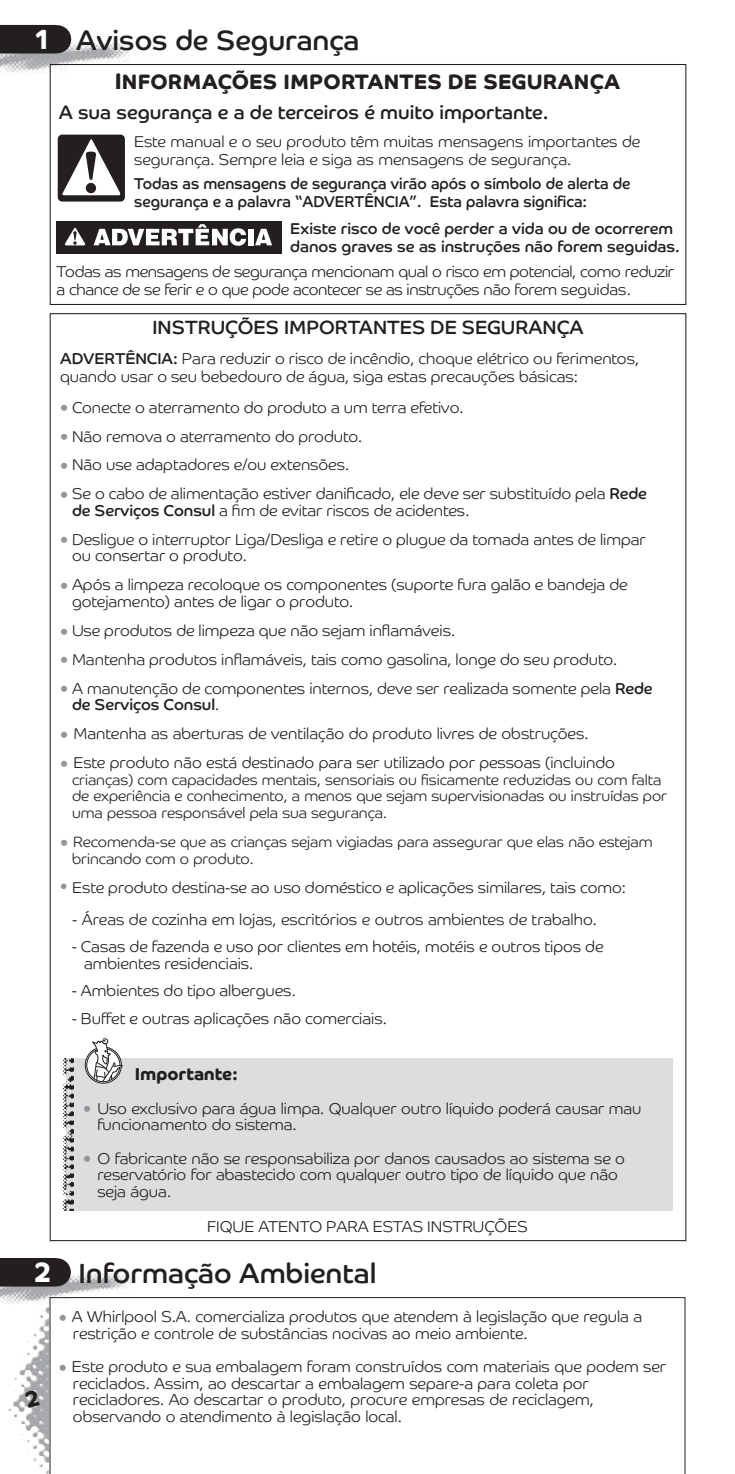
<style>
.page{position:relative;width:735px;height:1474px;background:#fff}
.page>*{position:absolute;margin:0;border:0;box-sizing:border-box;transform-origin:0 0}
.t1{font:28px "Consul Co Headline";color:#231f20}
.t2{font:700 21px "Consul Co Headline";letter-spacing:.01em;color:#231f20}
.t3{font:19.25px "Consul Co Headline";color:#231f20}
.t4{font:700 17.5px "Consul Co Headline";color:#231f20}
.t5{font:300 15.75px/16.6px "Consul Co Headline";color:#231f20}
.t6{font:300 15.75px/17.5px "Consul Co Headline";letter-spacing:-.02em;color:#231f20}
.t7{font:15.75px/17.5px "Consul Co Headline";color:#231f20;scale:.95 1}
.t8{font:15.75px/17.5px "Consul Co Headline";color:#231f20}
.t9{font:300 14.88px/16.6px "Consul Co Headline";color:#231f20}
.s1{font-weight:700;color:#fff}
.s2{font-size:22.75px}
.s3{font-weight:400}
.s4{font-size:21px;color:#939598}
.s5{font-size:19.25px;color:#939598}
</style>
<div class="page">
<img style="left:28px;top:1450px;width:21px;height:23px">
<img style="left:0;top:37px;width:130px;height:39px">
<div style="left:0;top:25px;width:71px;height:28px;background:#231f20"></div>
<div style="left:50px;top:64px;width:636px;height:241px;border:1px solid #231f20"></div>
<div style="left:58px;top:135px;width:67px;height:66px;background:#231f20;border-radius:4px"></div>
<svg style="left:62px;top:139px;width:59px;height:57px"></svg>
<div style="left:56px;top:221px;width:226px;height:32px;background:#231f20"></div>
<svg style="left:93px;top:224px;width:153px;height:22px"></svg>
<div style="left:248px;top:229px;width:5px;height:16px;background:#fff"></div>
<svg style="left:255px;top:229px;width:17px;height:16px"></svg>
<svg style="left:65px;top:227px;width:21px;height:18px"></svg>
<div style="left:66px;top:1058px;width:606px;height:152px;background:#dcddde"></div>
<svg style="left:85px;top:1047px;width:36px;height:36px"></svg>
<div style="left:85px;top:1046px;width:37px;height:37px;border:1px solid #231f20;border-radius:50%"></div>
<svg style="left:87px;top:1048px;width:33px;height:33px"></svg>
<div style="left:86px;top:1048px;width:34px;height:33px;border:1px solid #231f20;border-radius:50%"></div>
<svg style="left:92px;top:1038px;width:31px;height:44px"></svg>
<svg style="left:61px;top:1058px;width:13px;height:153px"></svg>
<img style="left:0;top:1273px;width:129px;height:33px">
<div style="left:0;top:1258px;width:71px;height:28px;background:#231f20"></div>
<svg style="left:50px;top:1297px;width:635px;height:176px"></svg>
<svg style="left:25px;top:1389px;width:15px;height:18px"></svg>
<h1 class="t1" style="left:36px;top:23px;width:325px"><span class="s1">1</span> Avisos de Segurança</h1>
<h2 class="t2" style="left:115px;top:69px;width:506px"><span class="s2">I</span>NFORMAÇÕES IMPORTANTES DE SEGURANÇA</h2>
<p class="t3" style="left:59px;top:101px;width:491px">A sua segurança e a de terceiros é muito importante.</p>
<p class="t5" style="left:134px;top:133px;width:507px;line-height:17.5px">Este manual e o seu produto têm muitas mensagens importantes de segurança. Sempre leia e siga as mensagens de segurança.</p>
<p class="t7" style="left:134px;top:175px;width:523px">Todas as mensagens de segurança virão após o símbolo de alerta de segurança e a palavra “ADVERTÊNCIA”. Esta palavra significa:</p>
<p class="t8" style="left:290px;top:220px;width:391px">Existe risco de você perder a vida ou de ocorrerem danos graves se as instruções não forem seguidas.</p>
<p class="t6" style="left:57px;top:263px;width:618px">Todas as mensagens de segurança mencionam qual o risco em potencial, como reduzir a chance de se ferir e o que pode acontecer se as instruções não forem seguidas.</p>
<p class="t3" style="left:152px;top:316px;width:432px">INSTRUÇÕES IMPORTANTES DE SEGURANÇA</p>
<p class="t5" style="left:60px;top:350px;width:580px;line-height:17.5px"><span class="s3">ADVERTÊNCIA:</span> Para reduzir o risco de incêndio, choque elétrico ou ferimentos, quando usar o seu bebedouro de água, siga estas precauções básicas:</p>
<p class="t5" style="left:60px;top:399px;width:405px"><span class="s4">•</span> Conecte o aterramento do produto a um terra efetivo.</p>
<p class="t5" style="left:60px;top:427px;width:304px"><span class="s4">•</span> Não remova o aterramento do produto.</p>
<p class="t5" style="left:60px;top:456px;width:291px"><span class="s4">•</span> Não use adaptadores e/ou extensões.</p>
<p class="t5" style="left:72px;top:485px;width:576px;text-indent:-12px"><span class="s4">•</span> Se o cabo de alimentação estiver danificado, ele deve ser substituído pela <span class="s3">Rede de Serviços Consul</span> a fim de evitar riscos de acidentes.</p>
<p class="t5" style="left:72px;top:531px;width:575px;text-indent:-12px"><span class="s4">•</span> Desligue o interruptor Liga/Desliga e retire o plugue da tomada antes de limpar ou consertar o produto.</p>
<p class="t5" style="left:72px;top:576px;width:556px;text-indent:-12px"><span class="s4">•</span> Após a limpeza recoloque os componentes (suporte fura galão e bandeja de gotejamento) antes de ligar o produto.</p>
<p class="t5" style="left:60px;top:622px;width:397px"><span class="s4">•</span> Use produtos de limpeza que não sejam inflamáveis.</p>
<p class="t5" style="left:60px;top:651px;width:559px"><span class="s4">•</span> Mantenha produtos inflamáveis, tais como gasolina, longe do seu produto.</p>
<p class="t5" style="left:72px;top:679px;width:581px;text-indent:-12px"><span class="s4">•</span> A manutenção de componentes internos, deve ser realizada somente pela <span class="s3">Rede de Serviços Consul</span>.</p>
<p class="t5" style="left:60px;top:725px;width:530px"><span class="s4">•</span> Mantenha as aberturas de ventilação do produto livres de obstruções.</p>
<p class="t5" style="left:60px;top:754px;width:556px"><span class="s4">•</span> Este produto não está destinado para ser utilizado por pessoas (incluindo</p>
<p class="t9" style="left:72px;top:771px;width:596px">crianças) com capacidades mentais, sensoriais ou fisicamente reduzidas ou com falta de experiência e conhecimento, a menos que sejam supervisionadas ou instruídas por uma pessoa responsável pela sua segurança.</p>
<p class="t9" style="left:72px;top:833px;width:582px;text-indent:-12px"><span class="s4">•</span> Recomenda-se que as crianças sejam vigiadas para assegurar que elas não estejam brincando com o produto.</p>
<p class="t5" style="left:60px;top:879px;width:567px"><span class="s5">•</span> Este produto destina-se ao uso doméstico e aplicações similares, tais como:</p>
<p class="t5" style="left:72px;top:910px;width:526px">- Áreas de cozinha em lojas, escritórios e outros ambientes de trabalho.</p>
<p class="t5" style="left:84px;top:938px;width:520px;text-indent:-12px">- Casas de fazenda e uso por clientes em hotéis, motéis e outros tipos de ambientes residenciais.</p>
<p class="t5" style="left:72px;top:981px;width:225px">- Ambientes do tipo albergues.</p>
<p class="t5" style="left:72px;top:1009px;width:316px">- Buffet e outras aplicações não comerciais.</p>
<p class="t4" style="left:135px;top:1063px;width:105px">Importante:</p>
<p class="t5" style="left:97px;top:1099px;width:545px;text-indent:-15px"><span class="s4">•</span> Uso exclusivo para água limpa. Qualquer outro líquido poderá causar mau funcionamento do sistema.</p>
<p class="t5" style="left:97px;top:1149px;width:529px;text-indent:-15px"><span class="s4">•</span> O fabricante não se responsabiliza por danos causados ao sistema se o reservatório for abastecido com qualquer outro tipo de líquido que não seja água.</p>
<p class="t5" style="left:207px;top:1218px;width:322px">FIQUE ATENTO PARA ESTAS INSTRUÇÕES</p>
<h1 class="t1" style="left:35px;top:1256px;width:342px"><span class="s1">2</span> Informação Ambiental</h1>
<p class="t5" style="left:73px;top:1307px;width:570px;text-indent:-15px"><span class="s4">•</span> A Whirlpool S.A. comercializa produtos que atendem à legislação que regula a restrição e controle de substâncias nocivas ao meio ambiente.</p>
<p class="t5" style="left:73px;top:1357px;width:594px;text-indent:-15px"><span class="s4">•</span> Este produto e sua embalagem foram construídos com materiais que podem ser reciclados. Assim, ao descartar a embalagem separe-a para coleta por recicladores. Ao descartar o produto, procure empresas de reciclagem, observando o atendimento à legislação local.</p>
</div>
